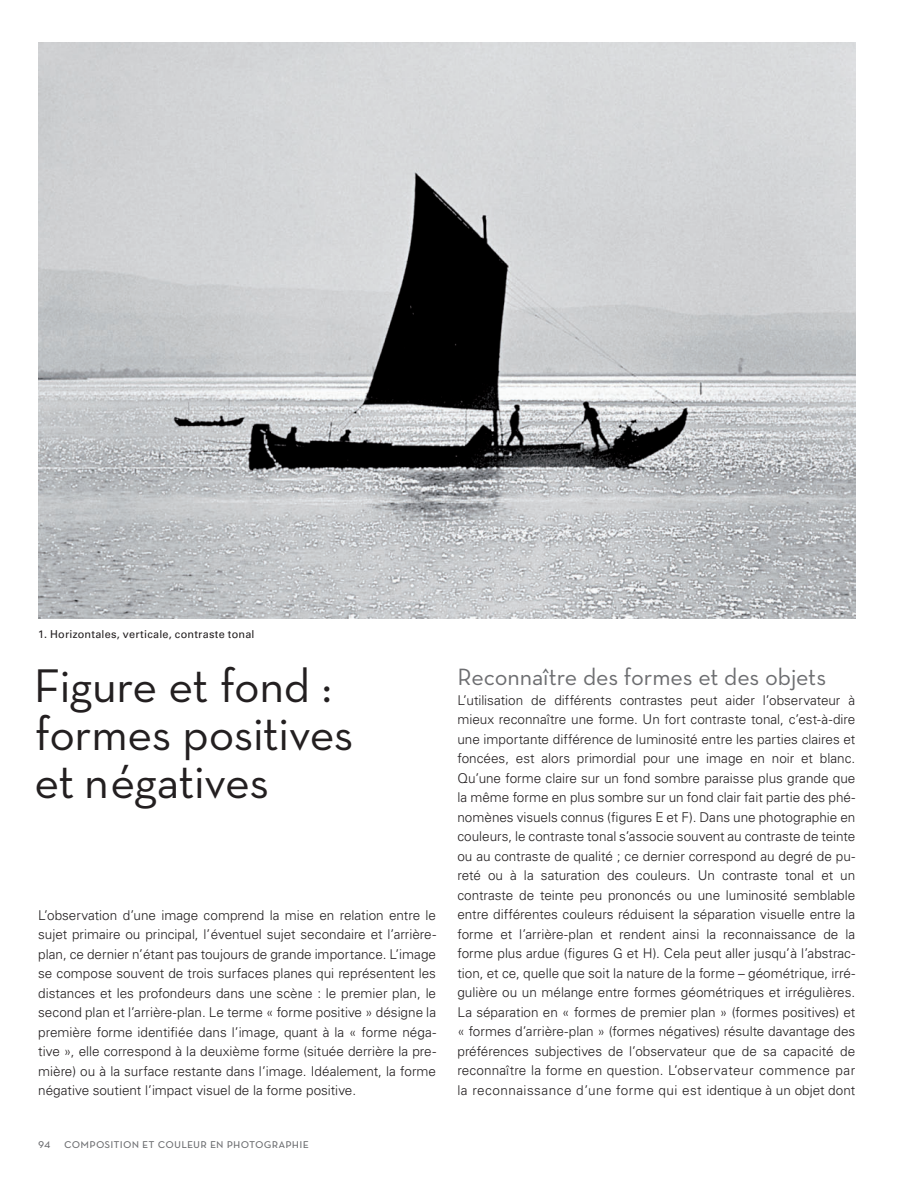
<style>
.page{position:relative;width:908px;height:1194px;background:#fff}
.page>*{position:absolute;margin:0;border:0;box-sizing:border-box;transform-origin:0 0}
.t1{font:48px/48px "Neutra Text";letter-spacing:-.01em;color:#231f20}
.t2{font:24px "Neutra Text";letter-spacing:-.005em;color:#6c6d70}
.t3{font:300 13.5px/19.5px "Univers LT Std";letter-spacing:.005em;color:#231f20;text-align:justify}
.t4{font:13.5px "Neutra Text Book SC";letter-spacing:.01em;color:#6c6d70}
.t5{font:10.8px "Univers LT Std";letter-spacing:.02em;color:#231f20}
</style>
<div class="page">
<img style="left:38px;top:42px;width:817px;height:576px">
<p class="t5" style="left:38px;top:627px;width:218px">1. Horizontales, verticale, contraste tonal</p>
<h1 class="t1" style="left:34px;top:661px;width:321px">Figure et fond : formes positives et négatives</h1>
<p class="t3" style="left:38px;top:905px;width:399px">L’observation d’une image comprend la mise en relation entre le sujet primaire ou principal, l’éventuel sujet secondaire et l’arrière&shy;plan, ce dernier n’étant pas toujours de grande importance. L’image se compose souvent de trois surfaces planes qui représentent les distances et les profondeurs dans une scène : le premier plan, le second plan et l’arrière-plan. Le terme « forme positive » désigne la première forme identifiée dans l’image, quant à la « forme néga&shy;tive », elle correspond à la deuxième forme (située derrière la pre&shy;mière) ou à la surface restante dans l’image. Idéalement, la forme négative soutient l’impact visuel de la forme positive.</p>
<p class="t4" style="left:38px;top:1135px;width:272px">94 composition et couleur en photographie</p>
<h2 class="t2" style="left:457px;top:662px;width:370px">Reconnaître des formes et des objets</h2>
<p class="t3" style="left:457px;top:690px;width:399px">L’utilisation de différents contrastes peut aider l’observateur à mieux reconnaître une forme. Un fort contraste tonal, c’est-à-dire une importante différence de luminosité entre les parties claires et foncées, est alors primordial pour une image en noir et blanc.<br>Qu’une forme claire sur un fond sombre paraisse plus grande que la même forme en plus sombre sur un fond clair fait partie des phé&shy;nomènes visuels connus (figures E et F). Dans une photographie en couleurs, le contraste tonal s’associe souvent au contraste de teinte ou au contraste de qualité ; ce dernier correspond au degré de pu&shy;reté ou à la saturation des couleurs. Un contraste tonal et un contraste de teinte peu prononcés ou une luminosité semblable entre différentes couleurs réduisent la séparation visuelle entre la forme et l’arrière-plan et rendent ainsi la reconnaissance de la forme plus ardue (figures G et H). Cela peut aller jusqu’à l’abstrac&shy;tion, et ce, quelle que soit la nature de la forme – géométrique, irré&shy;gulière ou un mélange entre formes géométriques et irrégulières.<br>La séparation en « formes de premier plan » (formes positives) et « formes d’arrière-plan » (formes négatives) résulte davantage des préférences subjectives de l’observateur que de sa capacité de reconnaître la forme en question. L’observateur commence par la reconnaissance d’une forme qui est identique à un objet dont</p>
</div>
